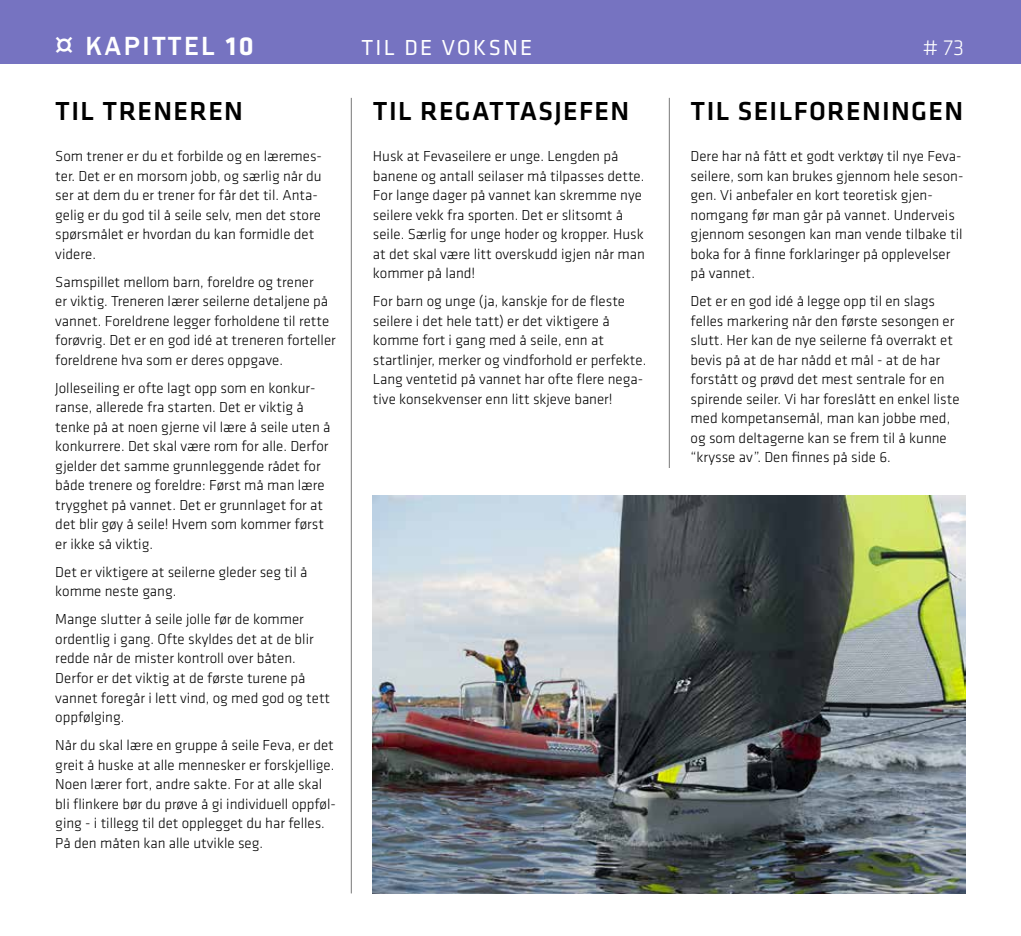
<style>
.page{position:relative;width:1021px;height:936px;background:#fff}
.page>*{position:absolute;margin:0;border:0;box-sizing:border-box;transform-origin:0 0}
.t1{font:500 27px "Klavika";letter-spacing:.05em;color:#000}
.t2{font:500 27px "Franklin Gothic";letter-spacing:.1em;color:#fff}
.t3{font:22.5px "Klavika";letter-spacing:.1em;color:#fff}
.t4{font:300 22.5px "Klavika";color:#fff}
.t5{font:300 15px/19.5px "Klavika";color:#000}
.s1{font-family:"Klavika";font-weight:700}
</style>
<div class="page">
<hr style="left:351px;top:98px;width:1px;height:795px;background:#000">
<hr style="left:669px;top:98px;width:1px;height:370px;background:#000">
<img style="left:373px;top:495px;width:592px;height:398px">
<div style="left:0;top:0;width:1020px;height:64px;background:#7673c1"></div>
<h1 class="t2" style="left:55px;top:30px;width:200px">¤ KAPITTEL <span class="s1">10</span></h1>
<h2 class="t3" style="left:361px;top:33px;width:172px">TIL DE VOKSNE</h2>
<h2 class="t4" style="left:922px;top:34px;width:43px"># 73</h2>
<h1 class="t1" style="left:55px;top:93px;width:189px">TIL TRENEREN</h1>
<p class="t5" style="left:55px;top:146px;width:268px">Som trener er du et forbilde og en læremes&shy;ter. Det er en morsom jobb, og særlig når du ser at dem du er trener for får det til. Anta&shy;gelig er du god til å seile selv, men det store spørsmålet er hvordan du kan formidle det videre.</p>
<p class="t5" style="left:55px;top:272px;width:282px">Samspillet mellom barn, foreldre og trener<br>er viktig. Treneren lærer seilerne detaljene på vannet. Foreldrene legger forholdene til rette forøvrig. Det er en god idé at treneren forteller foreldrene hva som er deres oppgave.</p>
<p class="t5" style="left:55px;top:378px;width:277px">Jolleseiling er ofte lagt opp som en konkur&shy;ranse, allerede fra starten. Det er viktig å tenke på at noen gjerne vil lære å seile uten å konkurrere. Det skal være rom for alle. Derfor gjelder det samme grunnleggende rådet for både trenere og foreldre: Først må man lære trygghet på vannet. Det er grunnlaget for at det blir gøy å seile! Hvem som kommer først er ikke så viktig.</p>
<p class="t5" style="left:55px;top:562px;width:253px">Det er viktigere at seilerne gleder seg til å komme neste gang.</p>
<p class="t5" style="left:55px;top:609px;width:276px">Mange slutter å seile jolle før de kommer ordentlig i gang. Ofte skyldes det at de blir redde når de mister kontroll over båten.<br>Derfor er det viktig at de første turene på vannet foregår i lett vind, og med god og tett oppfølging.</p>
<p class="t5" style="left:55px;top:735px;width:282px">Når du skal lære en gruppe å seile Feva, er det greit å huske at alle mennesker er forskjellige.<br>Noen lærer fort, andre sakte. For at alle skal bli flinkere bør du prøve å gi individuell oppføl&shy;ging - i tillegg til det opplegget du har felles.<br>På den måten kan alle utvikle seg.</p>
<h1 class="t1" style="left:373px;top:93px;width:258px">TIL REGATTASJEFEN</h1>
<p class="t5" style="left:373px;top:146px;width:273px">Husk at Fevaseilere er unge. Lengden på banene og antall seilaser må tilpasses dette.<br>For lange dager på vannet kan skremme nye seilere vekk fra sporten. Det er slitsomt å seile. Særlig for unge hoder og kropper. Husk at det skal være litt overskudd igjen når man kommer på land!</p>
<p class="t5" style="left:373px;top:291px;width:275px">For barn og unge (ja, kanskje for de fleste seilere i det hele tatt) er det viktigere å komme fort i gang med å seile, enn at startlinjer, merker og vindforhold er perfekte.<br>Lang ventetid på vannet har ofte flere nega&shy;tive konsekvenser enn litt skjeve baner!</p>
<h1 class="t1" style="left:690px;top:93px;width:274px">TIL SEILFORENINGEN</h1>
<p class="t5" style="left:690px;top:146px;width:274px">Dere har nå fått et godt verktøy til nye Feva&shy;seilere, som kan brukes gjennom hele seson&shy;gen. Vi anbefaler en kort teoretisk gjen&shy;nomgang før man går på vannet. Underveis gjennom sesongen kan man vende tilbake til boka for å finne forklaringer på opplevelser på vannet.</p>
<p class="t5" style="left:690px;top:291px;width:270px">Det er en god idé å legge opp til en slags felles markering når den første sesongen er slutt. Her kan de nye seilerne få overrakt et bevis på at de har nådd et mål - at de har forstått og prøvd det mest sentrale for en spirende seiler. Vi har foreslått en enkel liste med kompetansemål, man kan jobbe med, og som deltagerne kan se frem til å kunne “krysse av”. Den finnes på side 6.</p>
</div>
